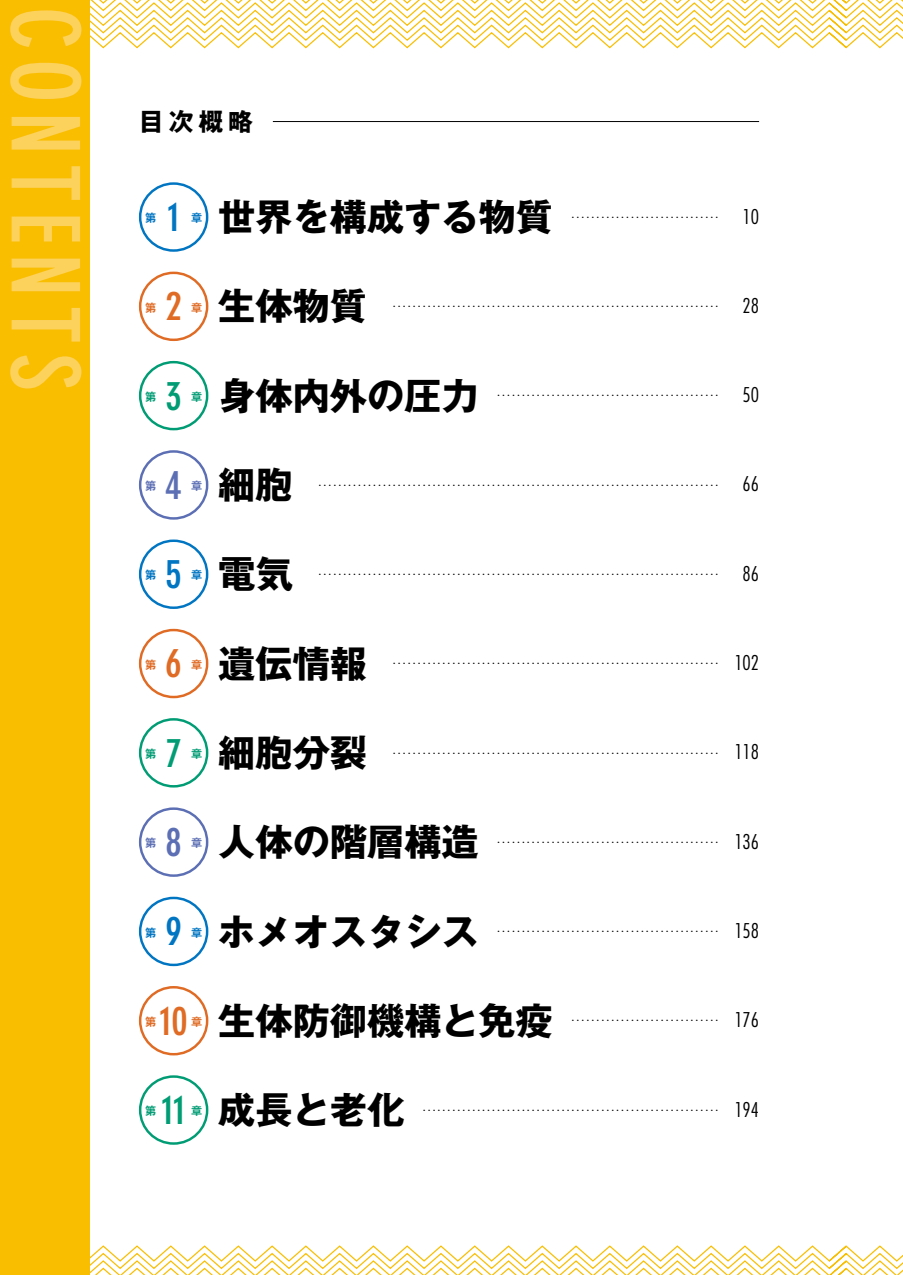
<style>
.page{position:relative;width:903px;height:1275px;background:#fff}
.page>*{position:absolute;margin:0;border:0;box-sizing:border-box;transform-origin:0 0}
.t1{font:700 condensed 92.92px "DIN Neuzeit Grotesk Std";letter-spacing:.1em;color:#fcd15c}
.t2{font:700 condensed 39.73px "DIN Neuzeit Grotesk Std";color:#df6b24}
.t3{font:700 condensed 39.73px "DIN Neuzeit Grotesk Std";color:#009c74}
.t4{font:700 condensed 39.73px "DIN Neuzeit Grotesk Std";color:#0075c2}
.t5{font:700 37.27px "Gothic MB101 Pro";color:#000}
.t6{font:700 24.85px "Gothic MB101 Pro";color:#000}
.t7{font:300 14.88px "Gothic MB101 Pro";color:#000}
.t8{font:700 11.2px "Gothic MB101 Pro De";color:#0075c2}
.t9{font:700 11.2px "Gothic MB101 Pro De";color:#009c74}
.t10{font:700 11.2px "Gothic MB101 Pro De";color:#df6b24}
.t11{font:700 11.2px "Gothic MB101 Pro De";color:#5c6fb4}
.s1{font-family:"Futura Std";font-stretch:condensed;font-size:19.78px}
.s2{font-family:"DIN Neuzeit Grotesk Std";font-stretch:condensed;font-size:39.73px;color:#df6b24}
.s3{font-family:"DIN Neuzeit Grotesk Std";font-stretch:condensed;font-size:39.73px;color:#009c74}
.s4{font-family:"DIN Neuzeit Grotesk Std";font-stretch:condensed;font-size:39.73px;color:#5c6fb4}
.s5{font-family:"DIN Neuzeit Grotesk Std";font-stretch:condensed;font-size:39.73px;color:#0075c2}
</style>
<div class="page">
<svg style="left:89px;top:0;width:814px;height:49px"></svg>
<svg style="left:89px;top:1244px;width:814px;height:31px"></svg>
<div style="left:0;top:0;width:89px;height:1275px;background:#fabe00"></div>
<div style="left:139px;top:182px;width:69px;height:70px;border:2px solid #0075c2;border-radius:50%"></div>
<div style="left:139px;top:539px;width:69px;height:70px;border:2px solid #0075c2;border-radius:50%"></div>
<div style="left:139px;top:361px;width:69px;height:69px;border:2px solid #009c74;border-radius:50%"></div>
<div style="left:139px;top:718px;width:69px;height:69px;border:2px solid #009c74;border-radius:50%"></div>
<div style="left:139px;top:986px;width:69px;height:69px;border:2px solid #df6b24;border-radius:50%"></div>
<div style="left:139px;top:272px;width:69px;height:69px;border:2px solid #df6b24;border-radius:50%"></div>
<div style="left:139px;top:629px;width:69px;height:69px;border:2px solid #df6b24;border-radius:50%"></div>
<div style="left:139px;top:897px;width:69px;height:69px;border:2px solid #0075c2;border-radius:50%"></div>
<div style="left:139px;top:450px;width:69px;height:70px;border:2px solid #5c6fb4;border-radius:50%"></div>
<div style="left:139px;top:807px;width:69px;height:70px;border:2px solid #5c6fb4;border-radius:50%"></div>
<div style="left:139px;top:1075px;width:69px;height:70px;border:2px solid #009c74;border-radius:50%"></div>
<hr style="left:273px;top:121px;width:486px;height:1px;background:#000">
<h1 class="t1" style="left:98px;top:7px;width:385px;rotate:90deg">CONTENTS</h1>
<h3 class="t6" style="left:139px;top:101px;width:116px">目次概略</h3>
<h2 class="t4" style="left:168px;top:194px;width:13px">1</h2>
<p class="t8" style="left:145px;top:209px;width:59px">第　　章</p>
<h3 class="t5" style="left:218px;top:186px;width:336px">世界を構成する物質</h3>
<p class="t7" style="left:570px;top:205px;width:190px">………………………… <span class="s1">10</span></p>
<h3 class="t5" style="left:166px;top:275px;width:203px"><span class="s2">2</span> 生体物質</h3>
<p class="t7" style="left:392px;top:294px;width:369px">………………………………………………………… <span class="s1">28</span></p>
<p class="t10" style="left:145px;top:298px;width:59px">第　　章</p>
<h3 class="t5" style="left:166px;top:365px;width:315px"><span class="s3">3</span> 身体内外の圧力</h3>
<p class="t7" style="left:496px;top:383px;width:264px">……………………………………… <span class="s1">50</span></p>
<p class="t9" style="left:145px;top:387px;width:59px">第　　章</p>
<h3 class="t5" style="left:166px;top:454px;width:129px"><span class="s4">4</span> 細胞</h3>
<p class="t7" style="left:317px;top:473px;width:443px">……………………………………………………………………… <span class="s1">66</span></p>
<p class="t11" style="left:145px;top:477px;width:59px">第　　章</p>
<h3 class="t5" style="left:166px;top:543px;width:129px"><span class="s5">5</span> 電気</h3>
<p class="t7" style="left:317px;top:562px;width:443px">……………………………………………………………………… <span class="s1">86</span></p>
<p class="t8" style="left:145px;top:566px;width:59px">第　　章</p>
<h3 class="t5" style="left:166px;top:632px;width:203px"><span class="s2">6</span> 遺伝情報</h3>
<p class="t7" style="left:392px;top:651px;width:369px">………………………………………………………… <span class="s1">102</span></p>
<p class="t10" style="left:145px;top:655px;width:59px">第　　章</p>
<h3 class="t5" style="left:166px;top:722px;width:203px"><span class="s3">7</span> 細胞分裂</h3>
<p class="t7" style="left:392px;top:740px;width:369px">………………………………………………………… <span class="s1">118</span></p>
<p class="t9" style="left:145px;top:744px;width:59px">第　　章</p>
<h3 class="t5" style="left:166px;top:811px;width:315px"><span class="s4">8</span> 人体の階層構造</h3>
<p class="t7" style="left:496px;top:830px;width:264px">……………………………………… <span class="s1">136</span></p>
<p class="t11" style="left:145px;top:834px;width:59px">第　　章</p>
<h3 class="t5" style="left:166px;top:900px;width:315px"><span class="s5">9</span> ホメオスタシス</h3>
<p class="t7" style="left:496px;top:919px;width:264px">……………………………………… <span class="s1">158</span></p>
<p class="t8" style="left:145px;top:923px;width:59px">第　　章</p>
<h2 class="t2" style="left:160px;top:997px;width:29px">10</h2>
<p class="t10" style="left:145px;top:1012px;width:59px">第　　章</p>
<h3 class="t5" style="left:218px;top:990px;width:336px">生体防御機構と免疫</h3>
<p class="t7" style="left:570px;top:1008px;width:190px">………………………… <span class="s1">176</span></p>
<h2 class="t3" style="left:162px;top:1087px;width:25px">11</h2>
<p class="t9" style="left:145px;top:1102px;width:59px">第　　章</p>
<h3 class="t5" style="left:218px;top:1079px;width:188px">成長と老化</h3>
<p class="t7" style="left:422px;top:1098px;width:339px">…………………………………………………… <span class="s1">194</span></p>
</div>
